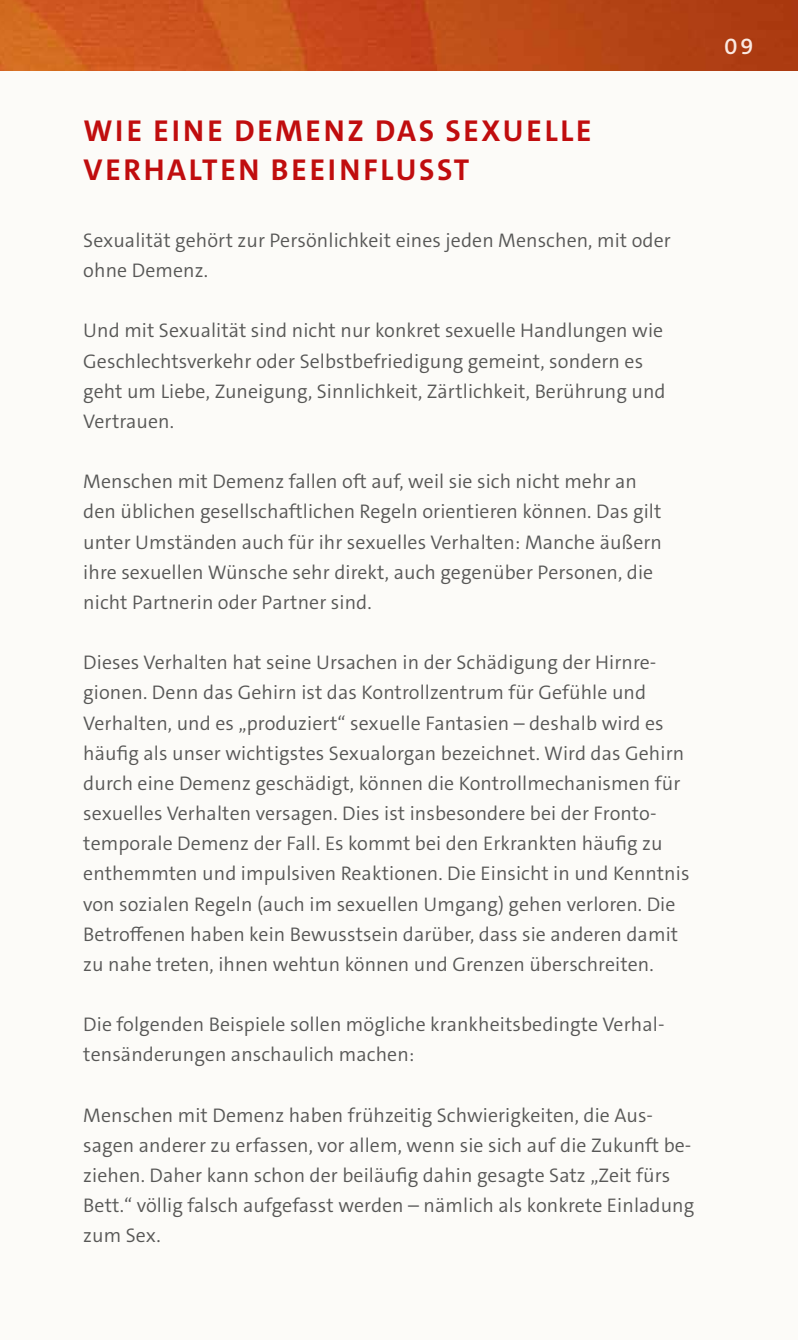
<style>
.page{position:relative;width:798px;height:1340px;background:#fff}
.page>*{position:absolute;margin:0;border:0;box-sizing:border-box;transform-origin:0 0}
.t1{font:700 30.38px/38.2px "The Sans C4 s";letter-spacing:.09em;color:#c00d0e}
.t2{font:600 22.5px "The Sans C4 s";color:#fae9e2}
.t3{font:300 19.8px/30.2px "The Sans C4 s";letter-spacing:.005em;color:#575756}
</style>
<div class="page">
<div style="left:0;top:0;width:797px;height:1339px;background:#fcfbf8"></div>
<img style="left:0;top:0;width:797px;height:70px">
<h1 class="t1" style="left:84px;top:112px;width:509px">WIE EINE DEMENZ DAS SEXUELLE<br>VERHALTEN BEEINFLUSST</h1>
<p class="t3" style="left:83px;top:225px;width:589px">Sexualität gehört zur Persönlichkeit eines jeden Menschen, mit oder ohne Demenz.</p>
<p class="t3" style="left:83px;top:316px;width:583px">Und mit Sexualität sind nicht nur konkret sexuelle Handlungen wie Geschlechtsverkehr oder Selbstbefriedigung gemeint, sondern es geht um Liebe, Zuneigung, Sinnlichkeit, Zärtlichkeit, Berührung und Vertrauen.</p>
<p class="t3" style="left:83px;top:466px;width:580px">Menschen mit Demenz fallen oft auf, weil sie sich nicht mehr an den üblichen gesellschaftlichen Regeln orientieren können. Das gilt unter Umständen auch für ihr sexuelles Verhalten: Manche äußern ihre sexuellen Wünsche sehr direkt, auch gegenüber Personen, die nicht Partnerin oder Partner sind.</p>
<p class="t3" style="left:83px;top:647px;width:607px">Dieses Verhalten hat seine Ursachen in der Schädigung der Hirnre&shy;gionen. Denn das Gehirn ist das Kontrollzentrum für Gefühle und Verhalten, und es „produziert“ sexuelle Fantasien – deshalb wird es häufig als unser wichtigstes Sexualorgan bezeichnet. Wird das Gehirn durch eine Demenz geschädigt, können die Kontrollmechanismen für sexuelles Verhalten versagen. Dies ist insbesondere bei der Fronto&shy;temporale Demenz der Fall. Es kommt bei den Erkrankten häufig zu enthemmten und impulsiven Reaktionen. Die Einsicht in und Kenntnis von sozialen Regeln (auch im sexuellen Umgang) gehen verloren. Die Betroffenen haben kein Bewusstsein darüber, dass sie anderen damit zu nahe treten, ihnen wehtun können und Grenzen überschreiten.</p>
<p class="t3" style="left:83px;top:1009px;width:582px">Die folgenden Beispiele sollen mögliche krankheitsbedingte Verhal&shy;tensänderungen anschaulich machen:</p>
<p class="t3" style="left:83px;top:1100px;width:612px">Menschen mit Demenz haben frühzeitig Schwierigkeiten, die Aus&shy;sagen anderer zu erfassen, vor allem, wenn sie sich auf die Zukunft be--- ziehen. Daher kann schon der beiläufig dahin gesagte Satz „Zeit fürs Bett.“ völlig falsch aufgefasst werden – nämlich als konkrete Einladung zum Sex.</p>
<p class="t2" style="left:723px;top:32px;width:31px">09</p>
</div>
